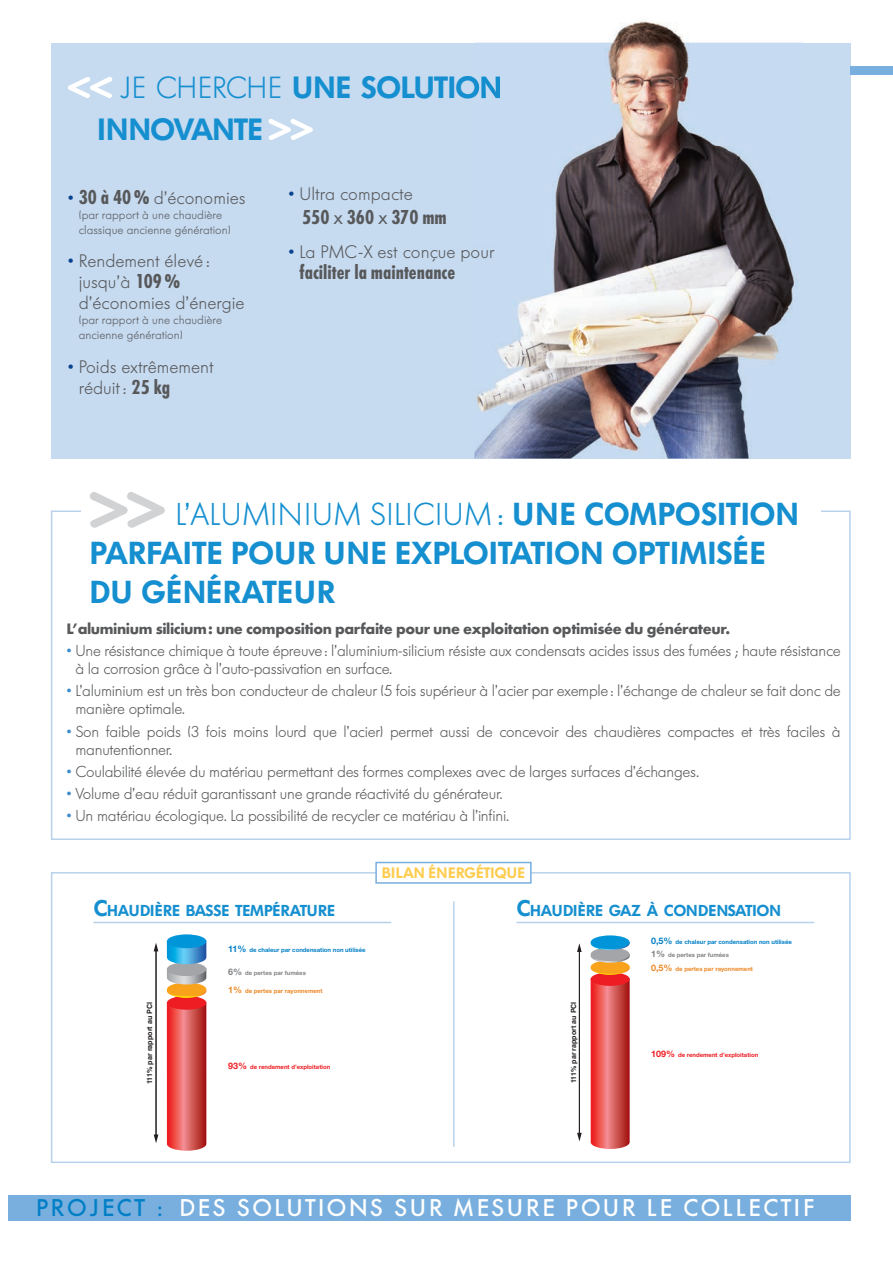
<style>
.page{position:relative;width:893px;height:1263px;background:#fff}
.page>*{position:absolute;margin:0;border:0;box-sizing:border-box;transform-origin:0 0}
.t1{font:600 31.5px/39px "Futura BQ";color:#158fcf}
.t2{font:600 30.45px/42px "Futura BQ";letter-spacing:-.03em;color:#158fcf}
.t3{font:500 24px "Futura BQ";letter-spacing:.1em;color:#fff}
.t4{font:700 condensed 21px "Futura T";color:#57585a}
.t5{font:300 18px/21px "Futura BQ";color:#57585a}
.t6{font:300 15.75px/18px "Futura BQ";letter-spacing:-.02em;color:#57585a}
.t7{font:700 15.75px "Futura T";letter-spacing:-.025em;color:#57585a}
.t8{font:600 15.75px "Futura BQ";letter-spacing:-.015em;color:#158fcf}
.t9{font:600 15px "Futura BQ";letter-spacing:-.01em;color:#fecc4e}
.t10{font:300 12px/15px "Futura BQ";color:#57585a}
.t11{font:700 7.2px "Helvetica";color:#231f20}
.t12{font:700 6px "Helvetica Neue";color:#007fc6}
.t13{font:700 6px "Helvetica Neue";color:#ee1d23}
.t14{font:700 6px "Helvetica Neue";color:#ed8825}
.t15{font:700 6px "Helvetica Neue";color:#808285}
.s1{font-weight:300}
.s2{color:#09428e}
.s3{font-family:"Futura T";font-weight:700;font-stretch:condensed;font-size:21px}
.s4{font-weight:400;font-stretch:normal}
.s5{color:#408bca}
.s6{font-size:22.5px}
.s7{font-size:9px}
.s8{color:#007fc6}
</style>
<div class="page">
<div style="left:51px;top:43px;width:799px;height:416px;background:#c6daf0"></div>
<svg style="left:68px;top:77px;width:44px;height:21px"></svg>
<svg style="left:268px;top:119px;width:45px;height:21px"></svg>
<div style="left:850px;top:66px;width:42px;height:8px;background:#79afde"></div>
<div style="left:8px;top:1195px;width:842px;height:25px;background:#79afde"></div>
<svg style="left:90px;top:492px;width:75px;height:36px"></svg>
<img style="left:474px;top:21px;width:329px;height:438px">
<img style="left:500px;top:76px;width:2px;height:23px">
<img style="left:474px;top:76px;width:26px;height:23px">
<img style="left:474px;top:245px;width:20px;height:17px">
<div style="left:51px;top:872px;width:799px;height:291px;border:2px solid #b9d2ec"></div>
<div style="left:376px;top:863px;width:155px;height:20px;background:#fff"></div>
<div style="left:375px;top:862px;width:156px;height:22px;border:2px solid #79afde"></div>
<hr style="left:93px;top:922px;width:298px;height:1px;background:#b9d2ec">
<div style="left:129px;top:926px;width:83px;height:235px;background:#fff"></div>
<svg style="left:167px;top:943px;width:39px;height:208px;background:#cc6562"></svg>
<div style="left:167px;top:934px;width:39px;height:14px;background:#0095d9;border-radius:50%"></div>
<hr style="left:156px;top:950px;width:1px;height:186px;background:#231f20">
<svg style="left:154px;top:1135px;width:4px;height:8px"></svg>
<svg style="left:154px;top:943px;width:4px;height:8px"></svg>
<hr style="left:516px;top:922px;width:298px;height:1px;background:#b9d2ec">
<svg style="left:590px;top:944px;width:39px;height:205px;background:#da5e56"></svg>
<div style="left:590px;top:935px;width:39px;height:14px;background:#0095d9;border-radius:50%"></div>
<hr style="left:579px;top:950px;width:1px;height:184px;background:#231f20">
<svg style="left:577px;top:1133px;width:4px;height:8px"></svg>
<svg style="left:577px;top:943px;width:4px;height:9px"></svg>
<hr style="left:453px;top:901px;width:1px;height:246px;background:#b9d2ec">
<h2 class="t2" style="left:98px;top:69px;width:405px;text-indent:23px"><span class="s1">JE CHERCHE</span> UNE SOLUTION<br>INNOVANTE</h2>
<p class="t5" style="left:68px;top:188px;width:179px"><span class="s2">•</span> <span class="s3">30 à 40 %</span> d’économies</p>
<p class="t10" style="left:79px;top:208px;width:153px">(par rapport à une chaudière classique ancienne génération)</p>
<p class="t5" style="left:79px;top:252px;width:167px;text-indent:-11px"><span class="s2">•</span> Rendement élevé : jusqu’à <span class="s3">109 % </span>d’économies d’énergie</p>
<p class="t10" style="left:79px;top:314px;width:145px">(par rapport à une chaudière ancienne génération)</p>
<p class="t5" style="left:79px;top:358px;width:136px;text-indent:-11px"><span class="s2">•</span> Poids extrêmement réduit : <span class="s3">25 kg</span></p>
<p class="t5" style="left:288px;top:185px;width:126px"><span class="s2">•</span> Ultra compacte</p>
<h3 class="t4" style="left:302px;top:209px;width:146px">550 <span class="s4">x</span> 360 <span class="s4">x</span> 370 mm</h3>
<p class="t5" style="left:288px;top:243px;width:207px"><span class="s2">•</span> La PMC-X est conçue pour</p>
<h3 class="t4" style="left:299px;top:264px;width:157px">faciliter la maintenance</h3>
<h1 class="t1" style="left:90px;top:497px;width:710px;text-indent:85px"><span class="s1">L’ALUMINIUM SILICIUM :</span> UNE COMPOSITION<br>PARFAITE POUR UNE EXPLOITATION OPTIMISÉE<br>DU GÉNÉRATEUR</h1>
<p class="t7" style="left:66px;top:622px;width:665px">L’aluminium silicium : une composition parfaite pour une exploitation optimisée du générateur.</p>
<p class="t6" style="left:75px;top:643px;width:766px;text-indent:-9px"><span class="s5">•</span> Une résistance chimique à toute épreuve : l’aluminium-silicium résiste aux condensats acides issus des fumées ; haute résistance à la corrosion grâce à l’auto-passivation en surface.</p>
<p class="t6" style="left:75px;top:683px;width:766px;text-indent:-9px"><span class="s5">•</span> L’aluminium est un très bon conducteur de chaleur (5 fois supérieur à l’acier par exemple : l’échange de chaleur se fait donc de manière optimale.</p>
<p class="t6" style="left:75px;top:723px;width:766px;text-indent:-9px"><span class="s5">•</span> Son faible poids (3 fois moins lourd que l’acier) permet aussi de concevoir des chaudières compactes et très faciles à manutentionner.</p>
<p class="t6" style="left:66px;top:764px;width:634px"><span class="s5">•</span> Coulabilité élevée du matériau permettant des formes complexes avec de larges surfaces d’échanges.</p>
<p class="t6" style="left:66px;top:786px;width:437px"><span class="s5">•</span> Volume d’eau réduit garantissant une grande réactivité du générateur.</p>
<p class="t6" style="left:66px;top:808px;width:444px"><span class="s5">•</span> Un matériau écologique. La possibilité de recycler ce matériau à l’infini.</p>
<p class="t9" style="left:382px;top:867px;width:144px">BILAN ÉNERGÉTIQUE</p>
<p class="t8" style="left:93px;top:904px;width:243px"><span class="s6">C</span>HAUDIÈRE BASSE TEMPÉRATURE</p>
<p class="t8" style="left:516px;top:904px;width:266px"><span class="s6">C</span>HAUDIÈRE GAZ À CONDENSATION</p>
<p class="t11" style="left:147px;top:1084px;width:84px;rotate:-90deg">111% par rapport au PCI</p>
<p class="t12" style="left:228px;top:947px;width:139px"><span class="s7">11%</span> de chaleur par condensation non utilisée</p>
<p class="t15" style="left:228px;top:971px;width:79px"><span class="s7">6%</span> de pertes par fumées</p>
<p class="t14" style="left:228px;top:988px;width:96px"><span class="s7">1%</span> de pertes par rayonnement</p>
<p class="t13" style="left:228px;top:1065px;width:104px"><span class="s7">93%</span> de rendement d’exploitation</p>
<p class="t11" style="left:571px;top:1083px;width:83px;rotate:-90deg">111% par rapport au PCI</p>
<p class="t12" style="left:651px;top:939px;width:142px"><span class="s7">0,5%</span> de chaleur par condensation non utilisée</p>
<p class="t15" style="left:651px;top:953px;width:79px"><span class="s7">1%</span> de pertes par fumées</p>
<p class="t14" style="left:651px;top:967px;width:103px"><span class="s7">0,5%</span> de pertes par rayonnement</p>
<p class="t13" style="left:651px;top:1053px;width:109px"><span class="s7">109%</span> de rendement d’exploitation</p>
<h3 class="t3" style="left:36px;top:1198px;width:779px"><span class="s8">PROJECT :</span> DES SOLUTIONS SUR MESURE POUR LE COLLECTIF</h3>
</div>
